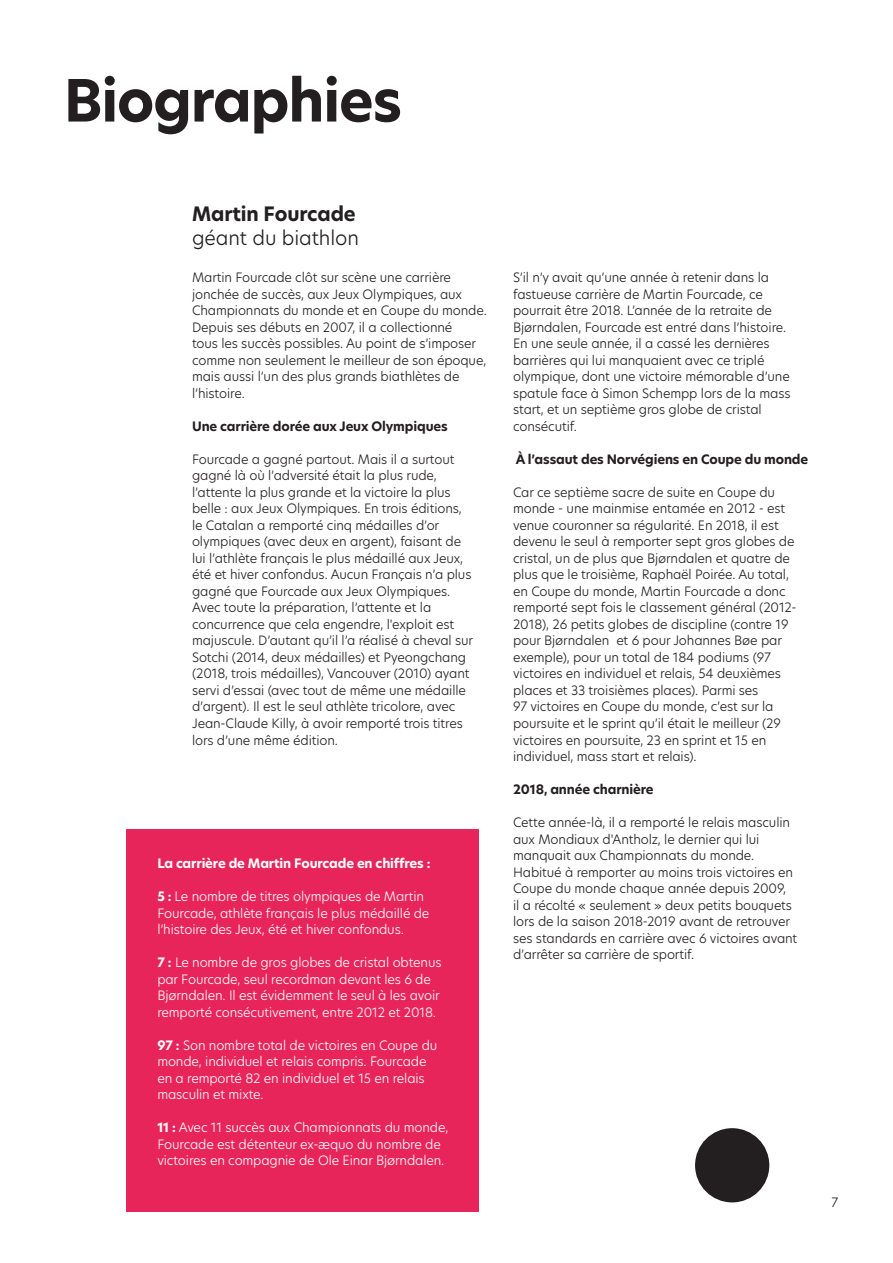
<style>
.page{position:relative;width:893px;height:1263px;background:#fff}
.page>*{position:absolute;margin:0;border:0;box-sizing:border-box;transform-origin:0 0}
.Titre-long{font:700 57px "New Hero";letter-spacing:-.02em;color:#231f20}
.Chapeau{font:300 19.5px "New Hero";letter-spacing:-.005em;color:#231f20}
.Chapeau-2{font:700 19.5px "New Hero";letter-spacing:-.005em;color:#231f20}
.Texte-courant{font:300 12.75px/16.5px "New Hero";letter-spacing:-.01em;color:#231f20}
.Texte-courant-2{font:300 12.75px/16.5px "New Hero";letter-spacing:-.01em;color:#fff}
.Texte-courant-3{font:700 12.75px "New Hero";letter-spacing:-.01em;color:#231f20}
.Texte-courant-4{font:700 12.75px "New Hero";letter-spacing:-.01em;color:#fff}
.s1{font-weight:700}
</style>
<div class="page">
<div style="left:126px;top:829px;width:353px;height:383px;background:#e7255b"></div>
<div style="left:695px;top:1128px;width:74px;height:74px;background:#231f20;border-radius:50%"></div>
<p class="Titre-long" style="left:64px;top:62px;width:340px">Biographies</p>
<p class="Chapeau-2" style="left:192px;top:200px;width:165px">Martin Fourcade</p>
<p class="Chapeau" style="left:192px;top:225px;width:169px">géant du biathlon</p>
<p class="Texte-courant" style="left:192px;top:269px;width:296px">Martin Fourcade clôt sur scène une carrière jonchée de succès, aux Jeux Olympiques, aux Championnats du monde et en Coupe du monde.<br>Depuis ses débuts en 2007, il a collectionné<br>tous les succès possibles. Au point de s’imposer comme non seulement le meilleur de son époque, mais aussi l’un des plus grands biathlètes de l’histoire.</p>
<p class="Texte-courant-3" style="left:192px;top:418px;width:257px">Une carrière dorée aux Jeux Olympiques</p>
<p class="Texte-courant" style="left:192px;top:451px;width:271px">Fourcade a gagné partout. Mais il a surtout gagné là où l’adversité était la plus rude, l’attente la plus grande et la victoire la plus belle : aux Jeux Olympiques. En trois éditions, le Catalan a remporté cinq médailles d’or olympiques (avec deux en argent), faisant de</p>
<p class="Texte-courant" style="left:192px;top:550px;width:281px">lui l’athlète français le plus médaillé aux Jeux, été et hiver confondus. Aucun Français n’a plus gagné que Fourcade aux Jeux Olympiques.</p>
<p class="Texte-courant" style="left:192px;top:599px;width:283px">Avec toute la préparation, l’attente et la concurrence que cela engendre, l'exploit est majuscule. D’autant qu’il l’a réalisé à cheval sur Sotchi (2014, deux médailles) et Pyeongchang (2018, trois médailles), Vancouver (2010) ayant servi d’essai (avec tout de même une médaille d’argent). Il est le seul athlète tricolore, avec Jean-Claude Killy, à avoir remporté trois titres</p>
<p class="Texte-courant" style="left:192px;top:731px;width:147px">lors d’une même édition.</p>
<p class="Texte-courant-4" style="left:157px;top:855px;width:275px">La carrière de Martin Fourcade en chiffres :</p>
<p class="Texte-courant-2" style="left:157px;top:888px;width:274px"><span class="s1">5 :</span> Le nombre de titres olympiques de Martin<br>Fourcade, athlète français le plus médaillé de l’histoire des Jeux, été et hiver confondus.</p>
<p class="Texte-courant-2" style="left:157px;top:954px;width:286px"><span class="s1">7 :</span> Le nombre de gros globes de cristal obtenus par Fourcade, seul recordman devant les 6 de Bjørndalen. Il est évidemment le seul à les avoir remporté consécutivement, entre 2012 et 2018.</p>
<p class="Texte-courant-2" style="left:157px;top:1036px;width:281px"><span class="s1">97 :</span> Son nombre total de victoires en Coupe du monde, individuel et relais compris. Fourcade en a remporté 82 en individuel et 15 en relais masculin et mixte.</p>
<p class="Texte-courant-2" style="left:157px;top:1119px;width:293px"><span class="s1">11 :</span> Avec 11 succès aux Championnats du monde,<br>Fourcade est détenteur ex-æquo du nombre de victoires en compagnie de Ole Einar Bjørndalen.</p>
<p class="Texte-courant" style="left:513px;top:269px;width:275px">S’il n’y avait qu’une année à retenir dans la fastueuse carrière de Martin Fourcade, ce pourrait être 2018. L’année de la retraite de Bjørndalen, Fourcade est entré dans l’histoire.</p>
<p class="Texte-courant" style="left:513px;top:335px;width:279px">En une seule année, il a cassé les dernières barrières qui lui manquaient avec ce triplé olympique, dont une victoire mémorable d’une spatule face à Simon Schempp lors de la mass start, et un septième gros globe de cristal consécutif.</p>
<p class="Texte-courant-3" style="left:516px;top:451px;width:294px">À l’assaut des Norvégiens en Coupe du monde</p>
<p class="Texte-courant" style="left:513px;top:484px;width:285px">Car ce septième sacre de suite en Coupe du monde - une mainmise entamée en 2012 - est venue couronner sa régularité. En 2018, il est devenu le seul à remporter sept gros globes de cristal, un de plus que Bjørndalen et quatre de plus que le troisième, Raphaël Poirée. Au total, en Coupe du monde, Martin Fourcade a donc remporté sept fois le classement général (2012- 2018), 26 petits globes de discipline (contre 19 pour Bjørndalen et 6 pour Johannes Bøe par exemple), pour un total de 184 podiums (97 victoires en individuel et relais, 54 deuxièmes places et 33 troisièmes places). Parmi ses<br>97 victoires en Coupe du monde, c’est sur la poursuite et le sprint qu’il était le meilleur (29 victoires en poursuite, 23 en sprint et 15 en individuel, mass start et relais).</p>
<p class="Texte-courant-3" style="left:513px;top:781px;width:142px">2018, année charnière</p>
<p class="Texte-courant" style="left:513px;top:814px;width:278px">Cette année-là, il a remporté le relais masculin aux Mondiaux d'Antholz, le dernier qui lui manquait aux Championnats du monde.</p>
<p class="Texte-courant" style="left:513px;top:863px;width:286px">Habitué à remporter au moins trois victoires en Coupe du monde chaque année depuis 2009,<br>il a récolté « seulement » deux petits bouquets lors de la saison 2018-2019 avant de retrouver ses standards en carrière avec 6 victoires avant d’arrêter sa carrière de sportif.</p>
<p class="Texte-courant" style="left:831px;top:1193px;width:8px">7</p>
</div>
